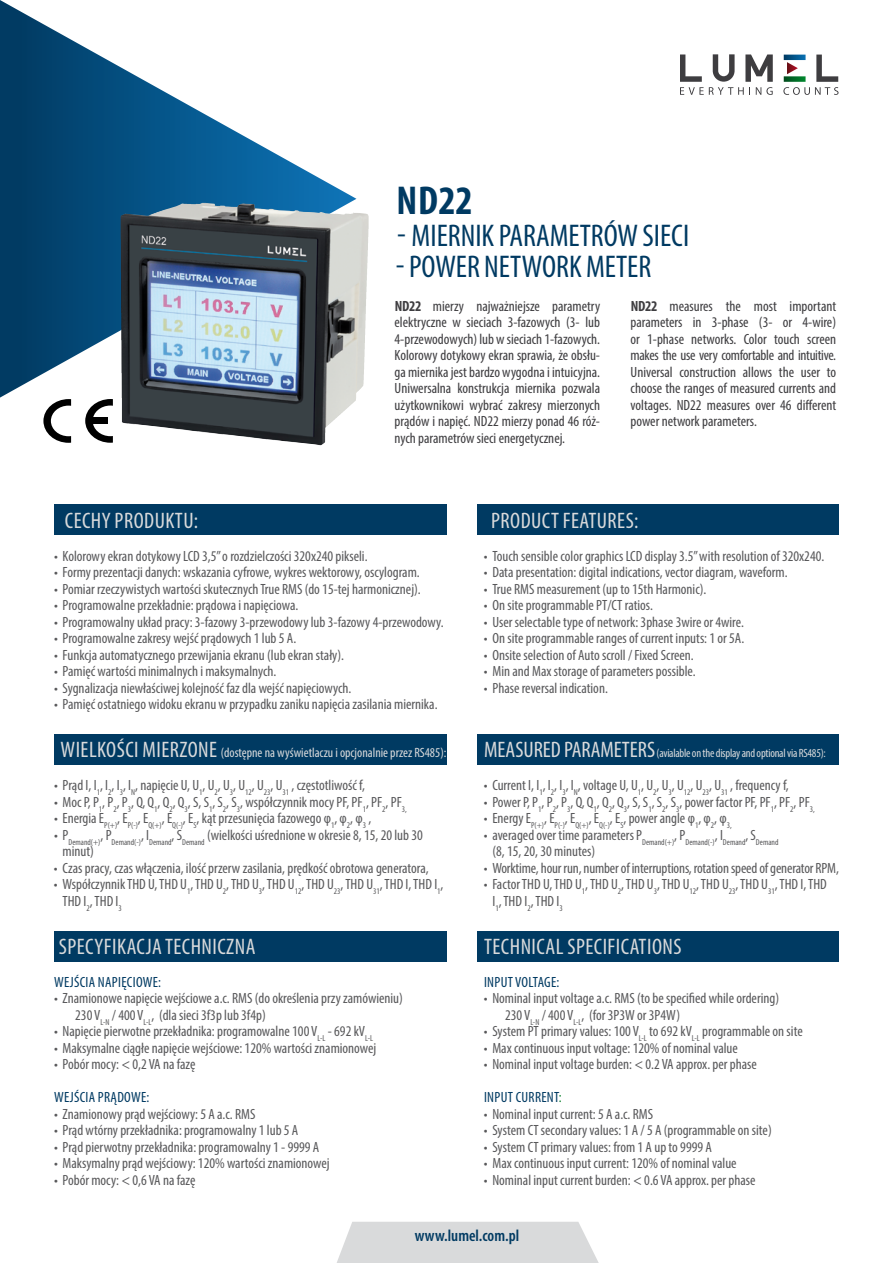
<style>
.page{position:relative;width:893px;height:1263px;background:#fff}
.page>*{position:absolute;margin:0;border:0;box-sizing:border-box;transform-origin:0 0}
.t1{font:700 condensed 40.5px "Myriad Pro";color:#003a62}
.t2{font:condensed 31.5px "Myriad Pro";color:#003a62}
.t3{font:condensed 22.5px "Myriad Pro";letter-spacing:.02em;color:#d9dadb}
.t4{font:600 condensed 16.5px "Myriad Pro";color:#003a62}
.t5{font:condensed 14.85px/16.5px "Myriad Pro";color:#58585a}
.t6{font:condensed 14.85px/16.5px "Myriad Pro";color:#3e3d40;text-align:justify}
.t7{font:condensed 14.85px "Myriad Pro";letter-spacing:.02em;color:#003a62}
.t8{font:condensed 13.5px "Myriad Pro";color:#d9dadb}
.t9{font:condensed 12px "Myriad Pro";letter-spacing:-.02em;color:#d9dadb}
.s1{font-weight:700}
.s2{font-size:22.5px}
.s3{color:#0d822e}
</style>
<div class="page">
<svg style="left:337px;top:1222px;width:262px;height:41px;background:#dbdcdd"></svg>
<div style="left:478px;top:931px;width:361px;height:31px;background:#003a62"></div>
<div style="left:478px;top:734px;width:361px;height:30px;background:#003a62"></div>
<div style="left:54px;top:931px;width:392px;height:31px;background:#003a62"></div>
<div style="left:54px;top:734px;width:392px;height:30px;background:#003a62"></div>
<div style="left:478px;top:504px;width:361px;height:30px;background:#003a62"></div>
<div style="left:54px;top:504px;width:392px;height:30px;background:#003a62"></div>
<svg style="left:0;top:0;width:356px;height:398px"></svg>
<svg style="left:680px;top:54px;width:93px;height:41px"></svg>
<svg style="left:783px;top:55px;width:55px;height:40px"></svg>
<svg style="left:85px;top:399px;width:28px;height:44px"></svg>
<div style="left:90px;top:417px;width:18px;height:7px;background:#000"></div>
<svg style="left:43px;top:399px;width:28px;height:44px"></svg>
<img style="left:121px;top:203px;width:237px;height:242px">
<h1 class="t1" style="left:396px;top:175px;width:78px">ND22</h1>
<h2 class="t2" style="left:397px;top:216px;width:294px">- miernik parametrów sieci</h2>
<h2 class="t2" style="left:396px;top:248px;width:257px">- power network meter</h2>
<p class="t6" style="left:395px;top:298px;width:207px"><span class="s1">ND22</span> mierzy najważniejsze parametry elektryczne w sieciach 3-fazowych (3- lub 4-przewodowych) lub w sieciach 1-fazowych.<br>Kolorowy dotykowy ekran sprawia, że obsłu&shy;ga miernika jest bardzo wygodna i intuicyjna.<br>Uniwersalna konstrukcja miernika pozwala użytkownikowi wybrać zakresy mierzonych prądów i napięć. ND22 mierzy ponad 46 róż&shy;nych parametrów sieci energetycznej.</p>
<p class="t6" style="left:631px;top:298px;width:207px"><span class="s1">ND22</span> measures the most important parameters in 3-phase (3- or 4-wire) or 1-phase networks. Color touch screen makes the use very comfortable and intuitive.<br>Universal construction allows the user to choose the ranges of measured currents and voltages. ND22 measures over 46 different power network parameters.</p>
<h3 class="t3" style="left:65px;top:506px;width:135px">cechy produ ktu:</h3>
<p class="t5" style="left:54px;top:547px;width:315px">• Kolorowy ekran dotykowy LCD 3,5” o rozdzielczości 320x240 pikseli.</p>
<p class="t5" style="left:54px;top:564px;width:367px">• Formy prezentacji danych: wskazania cyfrowe, wykres wektorowy, oscylogram.</p>
<p class="t5" style="left:54px;top:580px;width:368px">• Pomiar rzeczywistych wartości skutecznych True RMS (do 15-tej harmonicznej).</p>
<p class="t5" style="left:54px;top:597px;width:246px">• Programowalne przekładnie: prądowa i napięciowa.</p>
<p class="t5" style="left:54px;top:613px;width:391px">• Programowalny układ pracy: 3-fazowy 3-przewodowy lub 3-fazowy 4-przewodowy.</p>
<p class="t5" style="left:54px;top:630px;width:244px">• Programowalne zakresy wejść prądowych 1 lub 5 A.</p>
<p class="t5" style="left:54px;top:646px;width:292px">• Funkcja automatycznego przewijania ekranu (lub ekran stały).</p>
<p class="t5" style="left:54px;top:663px;width:224px">• Pamięć wartości minimalnych i maksymalnych.</p>
<p class="t5" style="left:54px;top:679px;width:299px">• Sygnalizacja niewłaściwej kolejność faz dla wejść napięciowych.</p>
<p class="t5" style="left:54px;top:696px;width:385px">• Pamięć ostatniego widoku ekranu w przypadku zaniku napięcia zasilania miernika.</p>
<p class="t8" style="left:61px;top:744px;width:387px"><span class="s2">wielkości mierzone</span> (dostępne na wyświetlaczu i opcjonalnie przez RS485):</p>
<p class="t5" style="left:54px;top:777px;width:312px">• Prąd I, I <sub>1</sub>, I <sub>2</sub>, I <sub>3</sub>, I <sub>N</sub>, napięcie U, U<sub>1</sub>, U<sub>2</sub>, U<sub>3</sub>, U<sub>12</sub>, U<sub>23</sub>, U<sub>31</sub> , częstotliwość f,</p>
<p class="t5" style="left:54px;top:793px;width:354px">• Moc P, P<sub>1</sub>, P<sub>2</sub>, P<sub>3</sub>, Q, Q<sub>1</sub>, Q<sub>2</sub>, Q<sub>3</sub>, S, S<sub>1</sub>, S<sub>2</sub>, S<sub>3</sub>, współczynnik mocy PF, PF<sub>1</sub>, PF<sub>2</sub>, PF<sub>3,</sub></p>
<p class="t5" style="left:54px;top:810px;width:319px">• Energia E<sub>P(+)</sub>, E<sub>P(-)</sub>, E<sub>Q(+)</sub>, E<sub>Q(-)</sub>, E<sub>S</sub>, kąt przesunięcia fazowego φ<sub>1</sub>, φ<sub>2</sub>, φ<sub>3</sub> ,</p>
<p class="t5" style="left:63px;top:826px;width:362px;text-indent:-8px">• P<sub>Demand(+)</sub>, P<sub>Demand(-)</sub>, I <sub>Demand</sub>, S<sub>Demand</sub> (wielkości uśrednione w okresie 8, 15, 20 lub 30 minut)</p>
<p class="t5" style="left:54px;top:859px;width:376px">• Czas pracy, czas włączenia, ilość przerw zasilania, prędkość obrotowa generatora,</p>
<p class="t5" style="left:63px;top:876px;width:382px;text-indent:-9px">• Współczynnik THD U, THD U<sub>1</sub>, THD U<sub>2</sub>, THD U<sub>3</sub>, THD U<sub>12</sub>, THD U<sub>23</sub>, THD U<sub>31</sub>, THD I, THD I <sub>1</sub>,<br>THD I<sub>2</sub>, THD I<sub>3</sub></p>
<h3 class="t3" style="left:59px;top:932px;width:10px">SPECY</h3>
<h3 class="t3" style="left:104px;top:932px;width:152px">FIKACJA technicznA</h3>
<p class="t7" style="left:54px;top:973px;width:108px">wejścia Napięciowe:</p>
<p class="t5" style="left:75px;top:990px;width:329px;text-indent:-21px">• Znamionowe napięcie wejściowe a.c. RMS (do określenia przy zamówieniu)<br>230 V<sub>L-N</sub> / 400 V<sub>L-L</sub>, (dla sieci 3f3p lub 3f4p)</p>
<p class="t5" style="left:54px;top:1023px;width:321px">• Napięcie pierwotne przekładnika: programowalne 100 V<sub>L-L</sub> - 692 kV<sub>L-L</sub></p>
<p class="t5" style="left:54px;top:1039px;width:324px">• Maksymalne ciągłe napięcie wejściowe: 120% wartości znamionowej</p>
<p class="t5" style="left:54px;top:1056px;width:143px">• Pobór mocy: &lt; 0,2 VA na fazę</p>
<p class="t7" style="left:54px;top:1088px;width:97px">wejściA Prądowe:</p>
<p class="t5" style="left:54px;top:1105px;width:189px">• Znamionowy prąd wejściowy: 5 A a.c. RMS</p>
<p class="t5" style="left:54px;top:1122px;width:245px">• Prąd wtórny przekładnika: programowalny 1 lub 5 A</p>
<p class="t5" style="left:54px;top:1138px;width:266px">• Prąd pierwotny przekładnika: programowalny 1 - 9999 A</p>
<p class="t5" style="left:54px;top:1155px;width:277px">• Maksymalny prąd wejściowy: 120% wartości znamionowej</p>
<p class="t5" style="left:54px;top:1171px;width:143px">• Pobór mocy: &lt; 0,6 VA na fazę</p>
<h3 class="t3" style="left:491px;top:506px;width:149px">product features:</h3>
<p class="t5" style="left:484px;top:547px;width:342px">• Touch sensible color graphics LCD display 3.5” with resolution of 320x240.</p>
<p class="t5" style="left:484px;top:564px;width:305px">• Data presentation: digital indications, vector diagram, waveform.</p>
<p class="t5" style="left:484px;top:580px;width:224px">• True RMS measurement (up to 15th Harmonic).</p>
<p class="t5" style="left:484px;top:597px;width:170px">• On site programmable PT/CT ratios.</p>
<p class="t5" style="left:484px;top:613px;width:261px">• User selectable type of network: 3phase 3wire or 4wire.</p>
<p class="t5" style="left:484px;top:630px;width:262px">• On site programmable ranges of current inputs: 1 or 5A.</p>
<p class="t5" style="left:484px;top:646px;width:211px">• Onsite selection of Auto scroll / Fixed Screen.</p>
<p class="t5" style="left:484px;top:663px;width:213px">• Min and Max storage of parameters possible.</p>
<p class="t5" style="left:484px;top:679px;width:125px">• Phase reversal indication.</p>
<p class="t9" style="left:484px;top:746px;width:343px"><span class="s2">Measured Parameters</span> (avialable on the display and optional via RS485):</p>
<p class="t5" style="left:484px;top:777px;width:306px">• Current I, I <sub>1</sub>, I <sub>2</sub>, I <sub>3</sub>, I <sub>N</sub>, voltage U, U<sub>1</sub>, U<sub>2</sub>, U<sub>3</sub>, U<sub>12</sub>, U<sub>23</sub>, U<sub>31</sub> , frequency f,</p>
<p class="t5" style="left:484px;top:793px;width:332px">• Power P, P<sub>1</sub>, P<sub>2</sub>, P<sub>3</sub>, Q, Q<sub>1</sub>, Q<sub>2</sub>, Q<sub>3</sub>, S, S<sub>1</sub>, S<sub>2</sub>, S<sub>3</sub>, power factor PF, PF<sub>1</sub>, PF<sub>2</sub>, PF<sub>3,</sub></p>
<p class="t5" style="left:484px;top:810px;width:249px">• Energy E<sub>P(+)</sub>, E<sub>P(-)</sub>, E<sub>Q(+)</sub>, E<sub>Q(-)</sub>, E<sub>S</sub>, power angle φ<sub>1</sub>, φ<sub>2</sub>, φ<sub>3,</sub></p>
<p class="t5" style="left:492px;top:826px;width:288px;text-indent:-9px">• averaged over time parameters P<sub>Demand(+)</sub>, P<sub>Demand(-)</sub>, I <sub>Demand</sub>, S<sub>Demand </sub>(8, 15, 20, 30 minutes)</p>
<p class="t5" style="left:484px;top:859px;width:356px">• Worktime, hour run, number of interruptions, rotation speed of generator RPM,</p>
<p class="t5" style="left:492px;top:876px;width:336px;text-indent:-9px">• Factor THD U, THD U<sub>1</sub>, THD U<sub>2</sub>, THD U<sub>3</sub>, THD U<sub>12</sub>, THD U<sub>23</sub>, THD U<sub>31</sub>, THD I, THD<br>I<sub>1</sub>, THD I<sub>2</sub>, THD I<sub>3</sub></p>
<h3 class="t3" style="left:484px;top:932px;width:199px">Technical Specifications</h3>
<p class="t7" style="left:484px;top:973px;width:77px">Input Voltage:</p>
<p class="t5" style="left:505px;top:990px;width:275px;text-indent:-21px">• Nominal input voltage a.c. RMS (to be specified while ordering)<br>230 V<sub>L-N</sub> / 400 V<sub>L-L</sub>, (for 3P3W or 3P4W)</p>
<p class="t5" style="left:484px;top:1023px;width:320px">• System PT primary values: 100 V<sub>L-L</sub> to 692 kV<sub>L-L</sub> programmable on site</p>
<p class="t5" style="left:484px;top:1039px;width:256px">• Max continuous input voltage: 120% of nominal value</p>
<p class="t5" style="left:484px;top:1056px;width:274px">• Nominal input voltage burden: &lt; 0.2 VA approx. per phase</p>
<p class="t7" style="left:484px;top:1088px;width:79px">Input Cu rrent<span class="s3">:</span></p>
<p class="t5" style="left:484px;top:1105px;width:157px">• Nominal input current: 5 A a.c. RMS</p>
<p class="t5" style="left:484px;top:1122px;width:289px">• System CT secondary values: 1 A / 5 A (programmable on site)</p>
<p class="t5" style="left:484px;top:1138px;width:229px">• System CT primary values: from 1 A up to 9999 A</p>
<p class="t5" style="left:484px;top:1155px;width:254px">• Max continuous input current: 120% of nominal value</p>
<p class="t5" style="left:484px;top:1171px;width:273px">• Nominal input current burden: &lt; 0.6 VA approx. per phase</p>
<p class="t4" style="left:415px;top:1225px;width:106px">www.lumel.com.pl</p>
</div>
